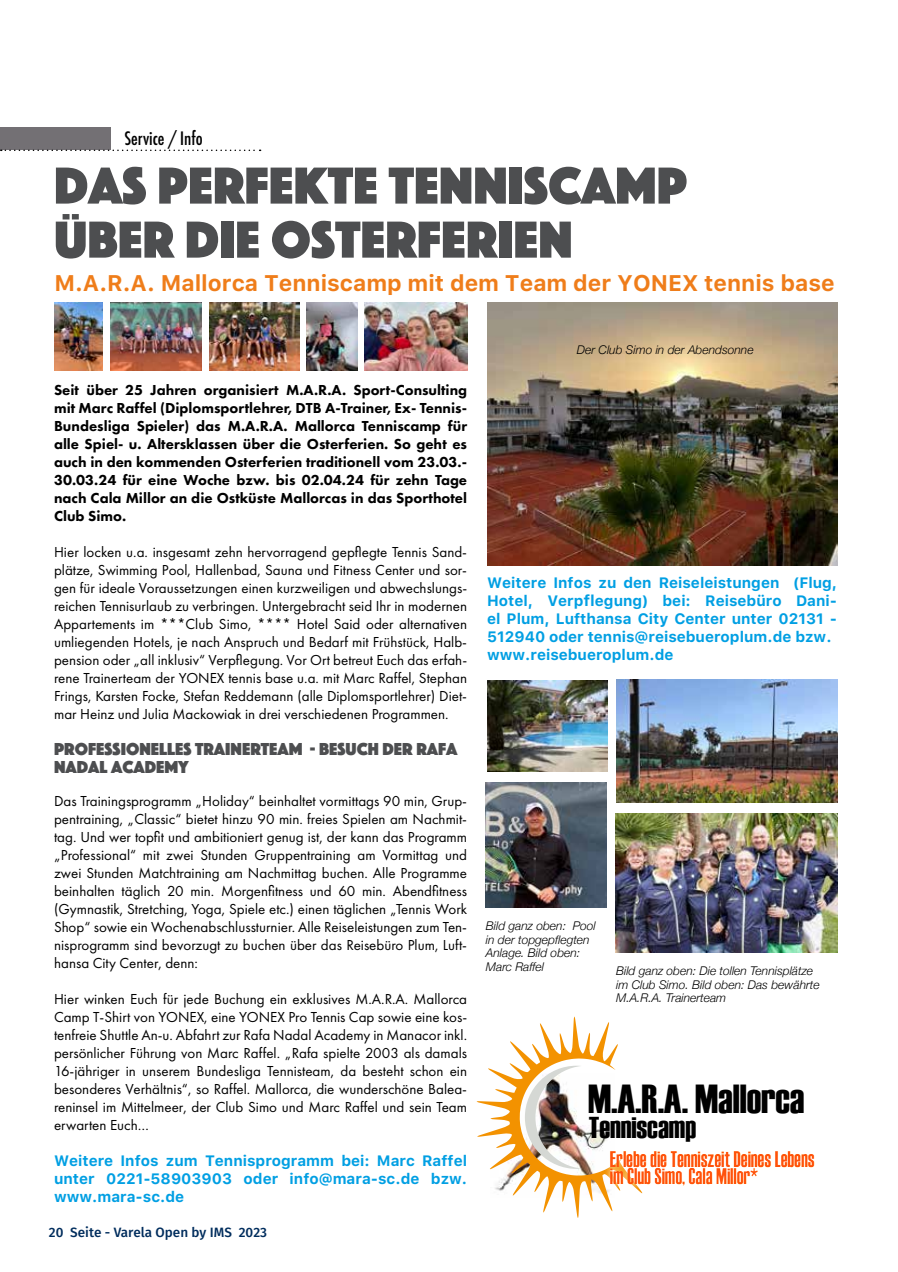
<style>
.page{position:relative;width:898px;height:1272px;background:#fff}
.page>*{position:absolute;margin:0;border:0;box-sizing:border-box;transform-origin:0 0}
.t1{font:54px/54px "Phosphate Solid";color:#4d4e50}
.t2{font:40.5px "Haettenschweiler";color:#000}
.t3{font:30.15px "Haettenschweiler";color:#000}
.t4{font:22.65px/17.4px "Haettenschweiler";color:#ff530d;scale:.85 1}
.t5{font:700 22.5px "Galvji";color:#ef7d1a}
.t6{font:18px/18px "Phosphate Solid";color:#4d4e50}
.t7{font:500 condensed 18px "Futura";color:#000}
.t8{font:15px/18px "Futura PT";color:#000;text-align:justify}
.t9{font:800 15px/18px "Futura PT";color:#000;text-align:justify}
.t10{font:700 15px/18px "Galvji";color:#009fe3;text-align:justify}
.t11{font:500 13.5px "Fira Sans";color:#002d5d}
.t12{font:italic 300 12px/13.5px "Helvetica Neue";color:#000}
</style>
<div class="page">
<div style="left:0;top:128px;width:111px;height:22px;background:#737074"></div>
<svg style="left:1px;top:149px;width:259px;height:2px"></svg>
<img style="left:487px;top:303px;width:350px;height:262px">
<img style="left:54px;top:303px;width:49px;height:68px">
<img style="left:111px;top:303px;width:90px;height:68px">
<img style="left:209px;top:303px;width:91px;height:68px">
<img style="left:306px;top:303px;width:51px;height:68px">
<img style="left:365px;top:303px;width:102px;height:68px">
<img style="left:616px;top:679px;width:221px;height:123px">
<img style="left:615px;top:813px;width:221px;height:139px">
<img style="left:487px;top:680px;width:120px;height:91px">
<img style="left:485px;top:782px;width:121px;height:125px">
<svg style="left:476px;top:1016px;width:167px;height:202px"></svg>
<div style="left:607px;top:1145px;width:216px;height:46px;background:#ffed00;opacity:.5"></div>
<p class="t7" style="left:124px;top:126px;width:80px">Service / Info</p>
<h1 class="t1" style="left:54px;top:156px;width:634px">DAS PERFEKTE TENNISCAMP<br>ÜBER DIE OSTERFERIEN</h1>
<h3 class="t5" style="left:54px;top:269px;width:781px">M.A.R.A. Mallorca Tenniscamp mit dem Team der YONEX tennis base</h3>
<p class="t9" style="left:54px;top:381px;width:414px">Seit über 25 Jahren organisiert M.A.R.A. Sport-Consulting mit Marc Raffel (Diplomsportlehrer, DTB A-Trainer, Ex- Tennis-Bundesliga Spieler) das M.A.R.A. Mallorca Tenniscamp für alle Spiel- u. Altersklassen über die Osterferien. So geht es auch in den kommenden Osterferien traditionell vom 23.03.- 30.03.24 für eine Woche bzw. bis 02.04.24 für zehn Tage nach Cala Millor an die Ostküste Mallorcas in das Sporthotel Club Simo.</p>
<p class="t8" style="left:54px;top:543px;width:414px">Hier locken u.a. insgesamt zehn hervorragend gepflegte Tennis Sand&shy;plätze, Swimming Pool, Hallenbad, Sauna und Fitness Center und sor&shy;gen für ideale Voraussetzungen einen kurzweiligen und abwechslungs&shy;reichen Tennisurlaub zu verbringen. Untergebracht seid Ihr in modernen Appartements im ***Club Simo, **** Hotel Said oder alternativen umliegenden Hotels, je nach Anspruch und Bedarf mit Frühstück, Halb&shy;pension oder „all inklusiv“ Verpflegung. Vor Ort betreut Euch das erfah&shy;rene Trainerteam der YONEX tennis base u.a. mit Marc Raffel, Stephan Frings, Karsten Focke, Stefan Reddemann (alle Diplomsportlehrer) Diet&shy;mar Heinz und Julia Mackowiak in drei verschiedenen Programmen.</p>
<p class="t6" style="left:54px;top:739px;width:405px">PROFESSIONELLES TRAINERTEAM - BESUCH DER RAFA<br>NADAL ACADEMY</p>
<p class="t8" style="left:54px;top:792px;width:414px">Das Trainingsprogramm „Holiday“ beinhaltet vormittags 90 min, Grup&shy;pentraining, „Classic“ bietet hinzu 90 min. freies Spielen am Nachmit&shy;tag. Und wer topfit und ambitioniert genug ist, der kann das Programm „Professional“ mit zwei Stunden Gruppentraining am Vormittag und zwei Stunden Matchtraining am Nachmittag buchen. Alle Programme beinhalten täglich 20 min. Morgenfitness und 60 min. Abendfitness (Gymnastik, Stretching, Yoga, Spiele etc.) einen täglichen „Tennis Work Shop“ sowie ein Wochenabschlussturnier. Alle Reiseleistungen zum Ten&shy;nisprogramm sind bevorzugt zu buchen über das Reisebüro Plum, Luft&shy;hansa City Center, denn:</p>
<p class="t8" style="left:54px;top:990px;width:414px">Hier winken Euch für jede Buchung ein exklusives M.A.R.A. Mallorca Camp T-Shirt von YONEX, eine YONEX Pro Tennis Cap sowie eine kos&shy;tenfreie Shuttle An-u. Abfahrt zur Rafa Nadal Academy in Manacor inkl. persönlicher Führung von Marc Raffel. „Rafa spielte 2003 als damals 16-jähriger in unserem Bundesliga Tennisteam, da besteht schon ein besonderes Verhältnis“, so Raffel. Mallorca, die wunderschöne Balea&shy;reninsel im Mittelmeer, der Club Simo und Marc Raffel und sein Team erwarten Euch…</p>
<p class="t10" style="left:54px;top:1152px;width:414px">Weitere Infos zum Tennisprogramm bei: Marc Raffel unter 0221-58903903 oder info@mara-sc.de bzw. www.mara-sc.de</p>
<p class="t11" style="left:49px;top:1222px;width:219px">20 Seite - Varela Open by IMS 2023</p>
<p class="t12" style="left:576px;top:342px;width:178px">Der Club Simo in der Abendsonne</p>
<p class="t10" style="left:487px;top:574px;width:351px;text-align:left">Weitere Infos zu den Reiseleistungen (Flug, Hotel, Verpflegung) bei: Reisebüro Dani&shy;el Plum, Lufthansa City Center unter 02131 - 512940 oder tennis@reisebueroplum.de bzw. www.reisebueroplum.de</p>
<p class="t12" style="left:485px;top:918px;width:111px">Bild ganz oben: Pool in der topgepflegten<br>Anlage. Bild oben:<br>Marc Raffel</p>
<p class="t12" style="left:616px;top:963px;width:205px">Bild ganz oben: Die tollen Tennisplätze im Club Simo. Bild oben: Das bewährte<br>M.A.R.A. Trainerteam</p>
<h2 class="t2" style="left:588px;top:1075px;width:218px">M.A.R.A. Mallorca</h2>
<h3 class="t3" style="left:588px;top:1110px;width:109px">Tenniscamp</h3>
<h3 class="t4" style="left:609px;top:1149px;width:242px">Erlebe die Tenniszeit Deines Lebens im Club Simo, Cala Millor*</h3>
</div>
